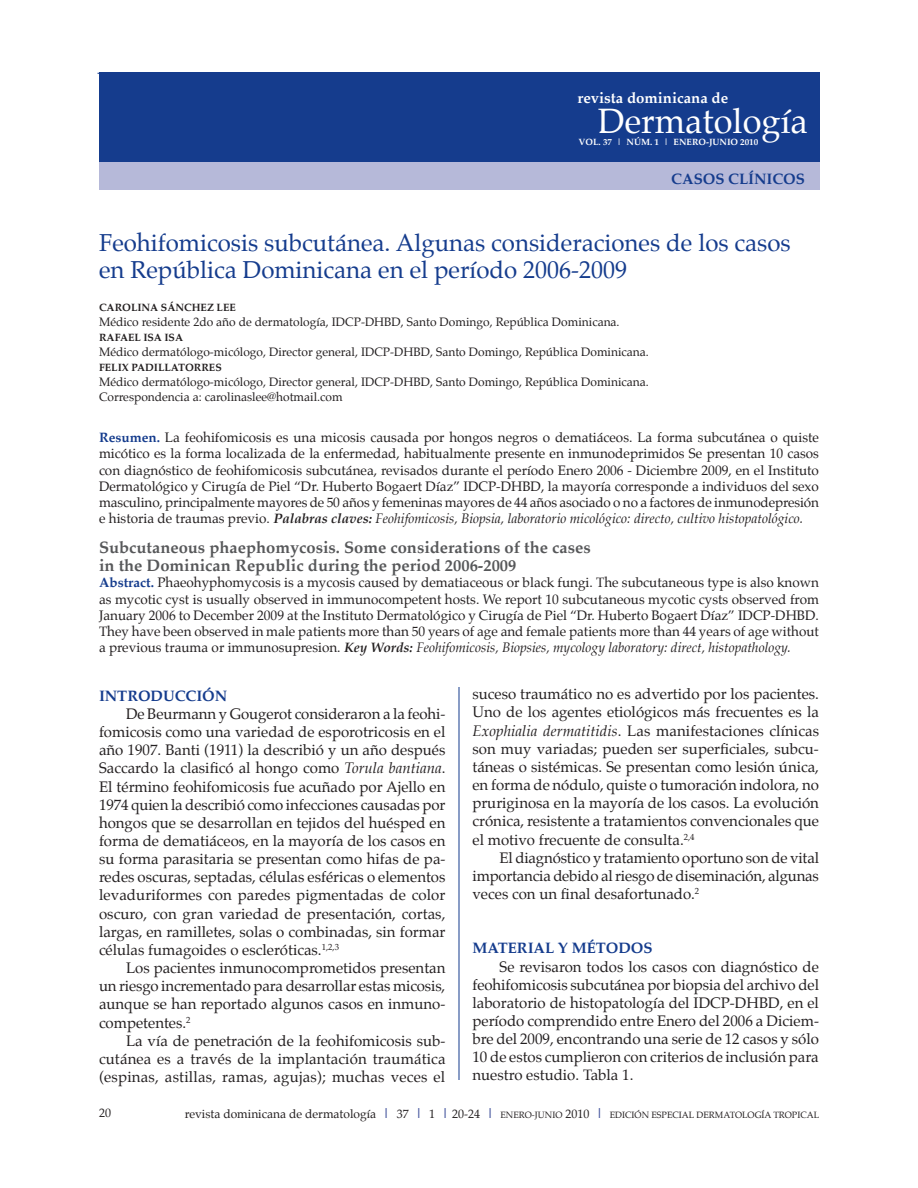
<style>
.page{position:relative;width:918px;height:1188px;background:#fff}
.page>*{position:absolute;margin:0;border:0;box-sizing:border-box;transform-origin:0 0}
.t1{font:34.5px "Palatino";color:#fff}
.t2{font:24px/27px "Palatino";color:#153c8d}
.t3{font:700 16.5px/18px "Palatino";color:#57585a}
.t4{font:15px/18.1px "Palatino";color:#231f20;text-align:justify}
.t5{font:700 15px "Palatino";color:#153c8d}
.t6{font:700 15px "Palatino";color:#fff}
.t7{font:13.5px/16.2px "Palatino";letter-spacing:-.01em;color:#231f20;text-align:justify}
.t8{font:12px/15px "Palatino";color:#231f20}
.t9{font:700 10.5px "Palatino";color:#231f20}
.t10{font:9px "Palatino";color:#231f20}
.t11{font:700 9px "Palatino";color:#fff}
.s1{font-weight:700;color:#153c8d}
.s2{font-weight:700;font-style:italic}
.s3{font-style:italic}
.s4{font-weight:700;font-size:13.5px;color:#45569e}
.s5{font-size:9px}
.s6{font-size:12px}
</style>
<div class="page">
<hr style="left:98px;top:73px;width:720px;height:1px;background:#153c8d">
<div style="left:99px;top:160px;width:721px;height:30px;background:#b6b9d9"></div>
<div style="left:99px;top:72px;width:721px;height:90px;background:#153c8d"></div>
<hr style="left:459px;top:687px;width:1px;height:393px;background:#153c8d">
<p class="t6" style="left:578px;top:85px;width:152px">revista dominicana de</p>
<p class="t11" style="left:579px;top:134px;width:148px">VOL. 37 | NÚM. 1 | ENERO-JUNIO</p>
<p class="t11" style="left:740px;top:134px;width:19px">2010</p>
<h1 class="t1" style="left:598px;top:93px;width:211px">Dermatología</h1>
<p class="t5" style="left:671px;top:166px;width:135px">Casos clínicos</p>
<h2 class="t2" style="left:99px;top:229px;width:693px">Feohifomicosis subcutánea. Algunas consideraciones de los casos en República Dominicana en el período 2006-2009</h2>
<p class="t9" style="left:99px;top:298px;width:125px">Carolina SÁnchez Lee</p>
<p class="t8" style="left:99px;top:314px;width:522px">Médico residente 2do año de dermatología, IDCP-DHBD, Santo Domingo, República Dominicana.</p>
<p class="t9" style="left:99px;top:328px;width:86px">Rafael Isa Isa</p>
<p class="t8" style="left:99px;top:344px;width:551px">Médico dermatólogo-micólogo, Director general, IDCP-DHBD, Santo Domingo, República Dominicana.</p>
<p class="t9" style="left:99px;top:358px;width:124px">Felix PadillaTorres</p>
<p class="t8" style="left:99px;top:374px;width:551px">Médico dermatólogo-micólogo, Director general, IDCP-DHBD, Santo Domingo, República Dominicana.<br>Correspondencia a: carolinaslee@hotmail.com</p>
<p class="t7" style="left:99px;top:430px;width:722px"><span class="s1">Resumen.</span> La feohifomicosis es una micosis causada por hongos negros o dematiáceos. La forma subcutánea o quiste micótico es la forma localizada de la enfermedad, habitualmente presente en inmunodeprimidos Se presentan 10 casos con diagnóstico de feohifomicosis subcutánea, revisados durante el período Enero 2006 - Diciembre 2009, en el Instituto Dermatológico y Cirugía de Piel “Dr. Huberto Bogaert Díaz” IDCP-DHBD, la mayoría corresponde a individuos del sexo masculino, principalmente mayores de 50 años y femeninas mayores de 44 años asociado o no a factores de inmunodepresión e historia de traumas previo. <span class="s2">Palabras claves:</span> <span class="s3">Feohifomicosis, Biopsia, laboratorio micológico: directo, cultivo histopatológico.</span></p>
<p class="t3" style="left:99px;top:538px;width:493px">Subcutaneous phaephomycosis. Some considerations of the cases in the Dominican Republic during the period 2006-2009</p>
<p class="t7" style="left:99px;top:575px;width:721px"><span class="s1">Abstract.</span> Phaeohyphomycosis is a mycosis caused by dematiaceous or black fungi. The subcutaneous type is also known as mycotic cyst is usually observed in immunocompetent hosts. We report 10 subcutaneous mycotic cysts observed from January 2006 to December 2009 at the Instituto Dermatológico y Cirugía de Piel “Dr. Huberto Bogaert Díaz” IDCP-DHBD.<br>They have been observed in male patients more than 50 years of age and female patients more than 44 years of age without a previous trauma or immunosupresion. <span class="s2">Key Words:</span> <span class="s3">Feohifomicosis, Biopsies, mycology laboratory: direct, histopathology.</span></p>
<p class="t5" style="left:99px;top:683px;width:12px">INTRO</p>
<p class="t5" style="left:151px;top:683px;width:36px">DUCCIÓN</p>
<p class="t4" style="left:99px;top:705px;width:348px;text-indent:27px">De Beurmann y Gougerot consideraron a la feohi&shy;fomicosis como una variedad de esporotricosis en el año 1907. Banti (1911) la describió y un año después Saccardo la clasificó al hongo como <span class="s3">Torula bantiana</span>.<br>El término feohifomicosis fue acuñado por Ajello en 1974 quien la describió como infecciones causadas por hongos que se desarrollan en tejidos del huésped en forma de dematiáceos, en la mayoría de los casos en su forma parasitaria se presentan como hifas de pa&shy;redes oscuras, septadas, células esféricas o elementos levaduriformes con paredes pigmentadas de color oscuro, con gran variedad de presentación, cortas, largas, en ramilletes, solas o combinadas, sin formar células fumagoides o escleróticas.<sup>1,2,3</sup></p>
<p class="t4" style="left:99px;top:959px;width:348px;text-indent:27px">Los pacientes inmunocomprometidos presentan un riesgo incrementado para desarrollar estas micosis, aunque se han reportado algunos casos en inmuno&shy;competentes.<sup>2</sup></p>
<p class="t4" style="left:99px;top:1031px;width:348px;text-indent:27px">La vía de penetración de la feohifomicosis sub&shy;cutánea es a través de la implantación traumática (espinas, astillas, ramas, agujas); muchas veces el</p>
<p class="t4" style="left:472px;top:685px;width:348px">suceso traumático no es advertido por los pacientes.<br>Uno de los agentes etiológicos más frecuentes es la <span class="s3">Exophialia dermatitidis</span>. Las manifestaciones clínicas son muy variadas; pueden ser superficiales, subcu&shy;táneas o sistémicas. Se presentan como lesión única, en forma de nódulo, quiste o tumoración indolora, no pruriginosa en la mayoría de los casos. La evolución crónica, resistente a tratamientos convencionales que el motivo frecuente de consulta.<sup>2,4</sup></p>
<p class="t4" style="left:472px;top:848px;width:348px;text-indent:27px">El diagnóstico y tratamiento oportuno son de vital importancia debido al riesgo de diseminación, algunas veces con un final desafortunado.<sup>2</sup></p>
<p class="t5" style="left:472px;top:936px;width:13px">MAT</p>
<p class="t5" style="left:508px;top:936px;width:20px">ERIAL</p>
<p class="t5" style="left:558px;top:936px;width:84px">Y MÉTODOS</p>
<p class="t4" style="left:472px;top:957px;width:348px;text-indent:27px">Se revisaron todos los casos con diagnóstico de feohifomicosis subcutánea por biopsia del archivo del laboratorio de histopatología del IDCP-DHBD, en el período comprendido entre Enero del 2006 a Diciem&shy;bre del 2009, encontrando una serie de 12 casos y sólo 10 de estos cumplieron con criterios de inclusión para nuestro estudio. Tabla 1.</p>
<p class="t8" style="left:185px;top:1106px;width:323px">revista dominicana de dermatología <span class="s4">|</span> 37 <span class="s4">|</span> 1 <span class="s4">|</span> 20-24 <span class="s4">|</span> <span class="s5">ener</span></p>
<p class="t10" style="left:525px;top:1108px;width:17px">o-juni</p>
<p class="t10" style="left:555px;top:1108px;width:61px">o <span class="s6">2010</span> <span class="s4">|</span> edici</p>
<p class="t10" style="left:635px;top:1108px;width:24px">ón especial</p>
<p class="t10" style="left:696px;top:1108px;width:8px">der</p>
<p class="t10" style="left:715px;top:1108px;width:84px">matología tropical</p>
<p class="t8" style="left:99px;top:1105px;width:13px">20</p>
</div>
